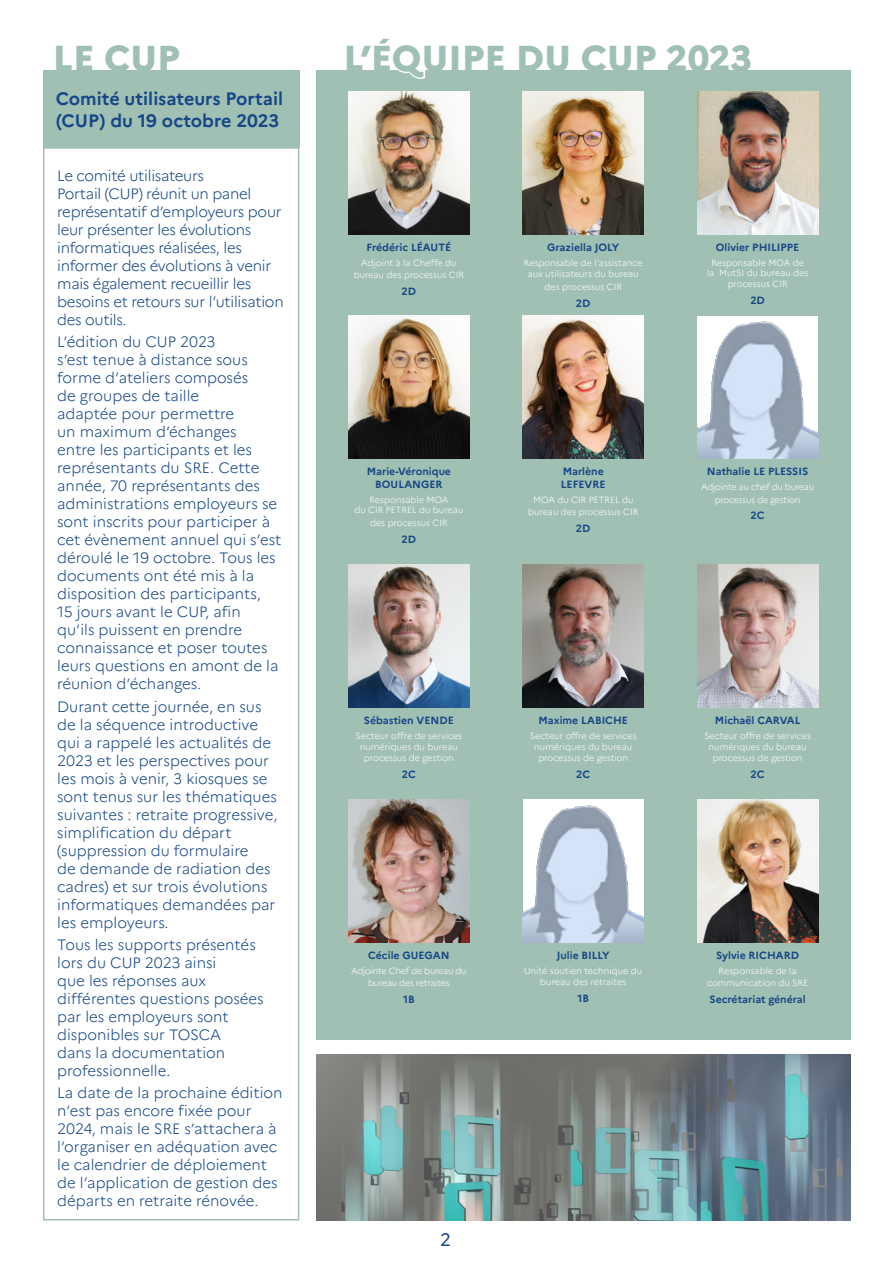
<style>
.page{position:relative;width:893px;height:1263px;background:#fff}
.page>*{position:absolute;margin:0;border:0;box-sizing:border-box;transform-origin:0 0}
.t1{font:800 36px "Marianne";color:#a1c0b4}
.t2{font:700 18px/21.6px "Marianne";color:#164786}
.t3{font:18px "Marianne";color:#164786}
.t4{font:300 15px/18px "Marianne";color:#164786}
.t5{font:300 15px/18px "Marianne";letter-spacing:-.02em;color:#164786}
.t6{font:700 10.5px/12.6px "Marianne";color:#164786;text-align:center}
.t7{font:300 9px/10.8px "Marianne";color:#fff;text-align:center}
.t8{font:300 9px/12.6px "Marianne";letter-spacing:-.025em;color:#fff;text-align:center}
.s1{color:#fff}
</style>
<div class="page">
<div style="left:43px;top:71px;width:256px;height:77px;background:#a1c0b4"></div>
<div style="left:43px;top:147px;width:256px;height:1073px;border:2px solid #a1c0b4"></div>
<div style="left:316px;top:70px;width:534px;height:970px;background:#a1c0b4"></div>
<img style="left:316px;top:1054px;width:534px;height:166px">
<img style="left:348px;top:91px;width:121px;height:143px">
<img style="left:523px;top:92px;width:121px;height:143px">
<img style="left:348px;top:565px;width:121px;height:143px">
<img style="left:697px;top:316px;width:121px;height:142px">
<img style="left:348px;top:316px;width:121px;height:142px">
<img style="left:523px;top:565px;width:121px;height:143px">
<img style="left:523px;top:316px;width:121px;height:142px">
<img style="left:697px;top:565px;width:121px;height:143px">
<img style="left:348px;top:799px;width:121px;height:143px">
<img style="left:697px;top:799px;width:121px;height:143px">
<img style="left:697px;top:91px;width:121px;height:143px">
<img style="left:523px;top:799px;width:121px;height:143px">
<p class="t1" style="left:53px;top:36px;width:128px">LE CUP</p>
<p class="t2" style="left:56px;top:88px;width:229px">Comité utilisateurs Portail (CUP) du 19 octobre 2023</p>
<p class="t5" style="left:57px;top:167px;width:228px">Le comité utilisateurs<br>Portail (CUP) réunit un panel représentatif d’employeurs pour leur présenter les évolutions informatiques réalisées, les informer des évolutions à venir mais également recueillir les besoins et retours sur l’utilisation des outils.</p>
<p class="t4" style="left:57px;top:333px;width:226px">L’édition du CUP 2023<br>s’est tenue à distance sous forme d’ateliers composés<br>de groupes de taille<br>adaptée pour permettre<br>un maximum d’échanges<br>entre les participants et les représentants du SRE. Cette année, 70 représentants des administrations employeurs se sont inscrits pour participer à cet évènement annuel qui s’est déroulé le 19 octobre. Tous les documents ont été mis à la disposition des participants,<br>15 jours avant le CUP, afin qu’ils puissent en prendre connaissance et poser toutes leurs questions en amont de la réunion d’échanges.</p>
<p class="t4" style="left:57px;top:697px;width:222px">Durant cette journée, en sus de la séquence introductive qui a rappelé les actualités de<br>2023 et les perspectives pour les mois à venir, 3 kiosques se sont tenus sur les thématiques suivantes : retraite progressive, simplification du départ (suppression du formulaire<br>de demande de radiation des cadres) et sur trois évolutions informatiques demandées par les employeurs.</p>
<p class="t4" style="left:57px;top:936px;width:208px">Tous les supports présentés lors du CUP 2023 ainsi<br>que les réponses aux différentes questions posées par les employeurs sont disponibles sur TOSCA<br>dans la documentation professionnelle.</p>
<p class="t4" style="left:57px;top:1084px;width:227px">La date de la prochaine édition n’est pas encore fixée pour<br>2024, mais le SRE s’attachera à l’organiser en adéquation avec le calendrier de déploiement de l’application de gestion des départs en retraite rénovée.</p>
<p class="t1" style="left:343px;top:36px;width:410px">L’É<span class="s1">Q</span>UIPE DU CUP 2023</p>
<p class="t6" style="left:367px;top:241px;width:86px">Frédéric LÉAUTÉ</p>
<p class="t7" style="left:354px;top:256px;width:112px;line-height:12.6px">Adjoint à la Cheffe du bureau des processus CIR</p>
<p class="t6" style="left:402px;top:285px;width:16px">2D</p>
<p class="t6" style="left:547px;top:241px;width:74px">Graziella JOLY</p>
<p class="t7" style="left:524px;top:258px;width:120px">Responsable de l’assistance aux utilisateurs du bureau</p>
<p class="t7" style="left:544px;top:281px;width:79px">des processus CIR</p>
<p class="t6" style="left:576px;top:296px;width:16px">2D</p>
<p class="t6" style="left:716px;top:241px;width:85px">Olivier PHILIPPE</p>
<p class="t7" style="left:707px;top:257px;width:103px">Responsable MOA de la MutSI du bureau des processus CIR</p>
<p class="t6" style="left:750px;top:294px;width:16px">2D</p>
<p class="t6" style="left:367px;top:465px;width:86px">Marie-Véronique<br>BOULANGER</p>
<p class="t7" style="left:354px;top:494px;width:110px">Responsable MOA<br>du CIR PETREL du bureau</p>
<p class="t7" style="left:370px;top:517px;width:79px">des processus CIR</p>
<p class="t6" style="left:402px;top:533px;width:16px">2D</p>
<p class="t6" style="left:561px;top:465px;width:46px;text-align:left">Marlène<br>LEFEVRE</p>
<p class="t7" style="left:528px;top:493px;width:112px;line-height:12.6px">MOA du CIR PETREL du bureau des processus CIR</p>
<p class="t6" style="left:576px;top:522px;width:16px">2D</p>
<p class="t6" style="left:707px;top:465px;width:103px">Nathalie LE PLESSIS</p>
<p class="t8" style="left:701px;top:480px;width:115px">Adjointe au chef du bureau processus de gestion</p>
<p class="t6" style="left:751px;top:509px;width:16px">2C</p>
<p class="t6" style="left:364px;top:714px;width:91px">Sébastien VENDE</p>
<p class="t7" style="left:356px;top:730px;width:108px">Secteur offre de services numériques du bureau processus de gestion</p>
<p class="t6" style="left:402px;top:767px;width:16px">2C</p>
<p class="t6" style="left:538px;top:714px;width:91px">Maxime LABICHE</p>
<p class="t7" style="left:530px;top:730px;width:108px">Secteur offre de services numériques du bureau processus de gestion</p>
<p class="t6" style="left:576px;top:768px;width:16px">2C</p>
<p class="t6" style="left:715px;top:714px;width:87px">Michaël CARVAL</p>
<p class="t7" style="left:704px;top:730px;width:108px">Secteur offre de services numériques du bureau processus de gestion</p>
<p class="t6" style="left:751px;top:768px;width:16px">2C</p>
<p class="t6" style="left:368px;top:949px;width:83px">Cécile GUEGAN</p>
<p class="t8" style="left:351px;top:964px;width:117px">Adjointe Chef de bureau du bureau des retraites</p>
<p class="t6" style="left:403px;top:993px;width:13px">1B</p>
<p class="t6" style="left:557px;top:949px;width:54px">Julie BILLY</p>
<p class="t7" style="left:524px;top:965px;width:120px">Unité soutien technique du bureau des retraites</p>
<p class="t6" style="left:577px;top:991px;width:13px">1B</p>
<p class="t6" style="left:716px;top:949px;width:84px">Sylvie RICHARD</p>
<p class="t7" style="left:707px;top:964px;width:103px;line-height:12.6px">Responsable de la communication du SRE</p>
<p class="t6" style="left:709px;top:993px;width:98px">Secrétariat général</p>
<p class="t3" style="left:440px;top:1228px;width:12px">2</p>
</div>
